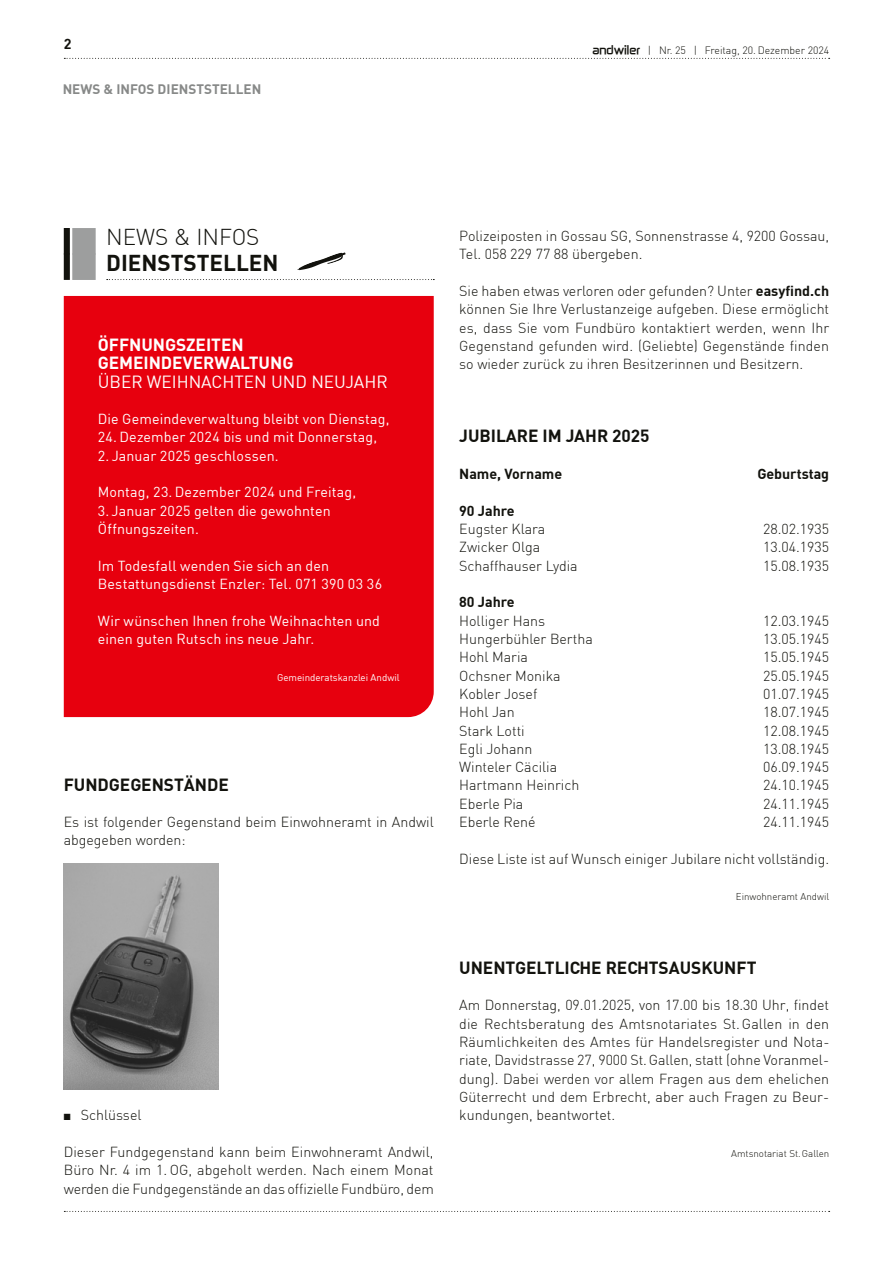
<style>
.page{position:relative;width:893px;height:1263px;background:#fff}
.page>*{position:absolute;margin:0;border:0;box-sizing:border-box;transform-origin:0 0}
.t1{font:700 22.5px "DIN";color:#12120d}
.t2{font:300 22.5px "DIN";color:#12120d}
.t3{font:700 17.25px "DIN";color:#12120d}
.t4{font:700 17.25px/18.3px "DIN";color:#fff}
.t5{font:17.25px "DIN";color:#fff}
.t6{font:300 14.25px/18.3px "DIN";color:#12120d;text-align:justify}
.t7{font:14.25px/18.3px "DIN";letter-spacing:.01em;color:#fff}
.t8{font:700 14.25px "DIN";color:#12120d}
.t9{font:700 13.5px "DIN";color:#878988}
.t10{font:300 10.5px "DIN";color:#12120d}
.t11{font:300 9.75px "DIN";color:#12120d}
.t12{font:9.75px "DIN";color:#fff}
.s1{font-family:"Zekton";font-weight:700}
.s2{font-weight:700}
</style>
<div class="page">
<svg style="left:64px;top:58px;width:766px;height:1px"></svg>
<svg style="left:64px;top:1211px;width:766px;height:1px"></svg>
<div style="left:64px;top:228px;width:6px;height:26px;background:#12120d"></div>
<div style="left:72px;top:228px;width:24px;height:26px;background:#9d9e9e"></div>
<div style="left:64px;top:253px;width:6px;height:27px;background:#12120d"></div>
<div style="left:72px;top:254px;width:24px;height:26px;background:#9d9e9e"></div>
<svg style="left:107px;top:279px;width:327px;height:1px"></svg>
<svg style="left:297px;top:252px;width:49px;height:18px"></svg>
<img style="left:64px;top:864px;width:155px;height:225px">
<div style="left:64px;top:296px;width:370px;height:421px;background:#e7000e"></div>
<p class="t8" style="left:64px;top:35px;width:9px">2</p>
<p class="t9" style="left:63px;top:81px;width:200px">NEWS &amp; INFOS DIENSTSTELLEN</p>
<p class="t10" style="left:592px;top:44px;width:238px"><span class="s1">andwiler</span> | Nr. 25 | Freitag, 20. Dezember 2024</p>
<h1 class="t2" style="left:106px;top:223px;width:155px">NEWS &amp; INFOS</h1>
<h1 class="t1" style="left:106px;top:248px;width:174px">DIENSTSTELLEN</h1>
<p class="t4" style="left:98px;top:335px;width:197px">ÖFFNUNGSZEITEN<br>GEMEINDEVERWALTUNG</p>
<p class="t5" style="left:98px;top:371px;width:291px">ÜBER WEIHNACHTEN UND NEUJAHR</p>
<p class="t7" style="left:98px;top:410px;width:293px">Die Gemeindeverwaltung bleibt von Dienstag,</p>
<p class="t7" style="left:98px;top:428px;width:281px">24. Dezember 2024 bis und mit Donnerstag,</p>
<p class="t7" style="left:98px;top:446px;width:182px">2. Januar 2025 geschlossen.</p>
<p class="t7" style="left:98px;top:483px;width:260px">Montag, 23. Dezember 2024 und Freitag,</p>
<p class="t7" style="left:98px;top:501px;width:234px">3. Januar 2025 gelten die gewohnten<br>Öffnungszeiten.</p>
<p class="t7" style="left:98px;top:556px;width:286px">Im Todesfall wenden Sie sich an den<br>Bestattungsdienst Enzler: Tel. 071 390 03 36</p>
<p class="t7" style="left:98px;top:611px;width:284px">Wir wünschen Ihnen frohe Weihnachten und einen guten Rutsch ins neue Jahr.</p>
<p class="t12" style="left:277px;top:671px;width:124px">Gemeinderatskanzlei Andwil</p>
<p class="t3" style="left:64px;top:773px;width:167px">FUNDGEGENSTÄNDE</p>
<p class="t6" style="left:64px;top:813px;width:371px">Es ist folgender Gegenstand beim Einwohneramt in Andwil abgegeben worden:</p>
<p class="t6" style="left:64px;top:1106px;width:79px">■ Schlüssel</p>
<p class="t6" style="left:64px;top:1142px;width:372px">Dieser Fundgegenstand kann beim Einwohneramt Andwil, Büro Nr. 4 im 1. OG, abgeholt werden. Nach einem Monat werden die Fundgegenstände an das offizielle Fundbüro, dem</p>
<p class="t6" style="left:459px;top:227px;width:371px">Polizeiposten in Gossau SG, Sonnenstrasse 4, 9200 Gossau,<br>Tel. 058 229 77 88 übergeben.</p>
<p class="t6" style="left:459px;top:282px;width:371px">Sie haben etwas verloren oder gefunden? Unter <span class="s2">easyfind.ch </span>können Sie Ihre Verlustanzeige aufgeben. Diese ermöglicht es, dass Sie vom Fundbüro kontaktiert werden, wenn Ihr Gegenstand gefunden wird. (Geliebte) Gegenstände finden so wieder zurück zu ihren Besitzerinnen und Besitzern.</p>
<p class="t3" style="left:459px;top:425px;width:192px">JUBILARE IM JAHR 2025</p>
<p class="t8" style="left:459px;top:465px;width:104px">Name, Vorname</p>
<p class="t8" style="left:757px;top:465px;width:73px">Geburtstag</p>
<p class="t8" style="left:459px;top:501px;width:57px">90 Jahre</p>
<p class="t6" style="left:459px;top:520px;width:88px">Eugster Klara</p>
<p class="t6" style="left:763px;top:520px;width:67px">28.02.1935</p>
<p class="t6" style="left:459px;top:538px;width:83px">Zwicker Olga</p>
<p class="t6" style="left:763px;top:538px;width:67px">13.04.1935</p>
<p class="t6" style="left:459px;top:556px;width:120px">Schaffhauser Lydia</p>
<p class="t6" style="left:763px;top:556px;width:67px">15.08.1935</p>
<p class="t8" style="left:459px;top:593px;width:57px">80 Jahre</p>
<p class="t6" style="left:459px;top:611px;width:87px">Holliger Hans</p>
<p class="t6" style="left:763px;top:611px;width:67px">12.03.1945</p>
<p class="t6" style="left:459px;top:629px;width:135px">Hungerbühler Bertha</p>
<p class="t6" style="left:763px;top:629px;width:67px">13.05.1945</p>
<p class="t6" style="left:459px;top:648px;width:70px">Hohl Maria</p>
<p class="t6" style="left:763px;top:648px;width:67px">15.05.1945</p>
<p class="t6" style="left:459px;top:666px;width:103px">Ochsner Monika</p>
<p class="t6" style="left:763px;top:666px;width:67px">25.05.1945</p>
<p class="t6" style="left:459px;top:684px;width:80px">Kobler Josef</p>
<p class="t6" style="left:763px;top:684px;width:67px">01.07.1945</p>
<p class="t6" style="left:459px;top:703px;width:57px">Hohl Jan</p>
<p class="t6" style="left:763px;top:703px;width:67px">18.07.1945</p>
<p class="t6" style="left:459px;top:721px;width:67px">Stark Lotti</p>
<p class="t6" style="left:763px;top:721px;width:67px">12.08.1945</p>
<p class="t6" style="left:459px;top:739px;width:75px">Egli Johann</p>
<p class="t6" style="left:763px;top:739px;width:67px">13.08.1945</p>
<p class="t6" style="left:459px;top:758px;width:99px">Winteler Cäcilia</p>
<p class="t6" style="left:763px;top:758px;width:67px">06.09.1945</p>
<p class="t6" style="left:459px;top:776px;width:122px">Hartmann Heinrich</p>
<p class="t6" style="left:763px;top:776px;width:67px">24.10.1945</p>
<p class="t6" style="left:459px;top:794px;width:66px">Eberle Pia</p>
<p class="t6" style="left:763px;top:794px;width:67px">24.11.1945</p>
<p class="t6" style="left:459px;top:813px;width:78px">Eberle René</p>
<p class="t6" style="left:763px;top:813px;width:67px">24.11.1945</p>
<p class="t6" style="left:459px;top:849px;width:371px">Diese Liste ist auf Wunsch einiger Jubilare nicht vollständig.</p>
<p class="t11" style="left:736px;top:891px;width:95px">Einwohneramt Andwil</p>
<p class="t3" style="left:459px;top:956px;width:299px">UNENTGELTLICHE RECHTSAUSKUNFT</p>
<p class="t6" style="left:459px;top:996px;width:372px">Am Donnerstag, 09.01.2025, von 17.00 bis 18.30 Uhr, findet die Rechtsberatung des Amtsnotariates St.Gallen in den Räumlichkeiten des Amtes für Handelsregister und Nota&shy;riate, Davidstrasse 27, 9000 St.Gallen, statt (ohne Voranmel&shy;dung). Dabei werden vor allem Fragen aus dem ehelichen Güterrecht und dem Erbrecht, aber auch Fragen zu Beur&shy;kundungen, beantwortet.</p>
<p class="t11" style="left:731px;top:1147px;width:99px">Amtsnotariat St.Gallen</p>
</div>
